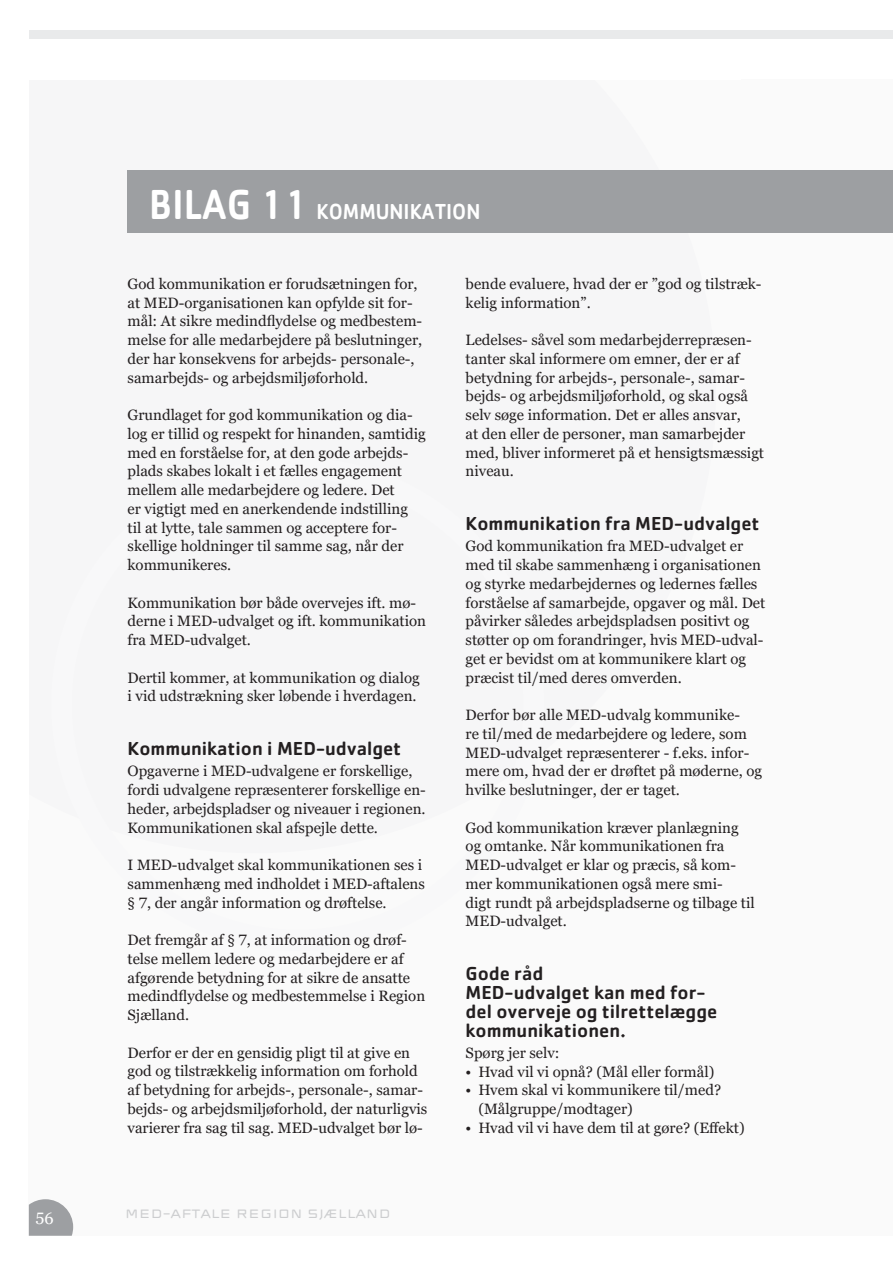
<style>
.page{position:relative;width:893px;height:1263px;background:#fff}
.page>*{position:absolute;margin:0;border:0;box-sizing:border-box;transform-origin:0 0}
.t1{font:500 22.5px "Cachet Std";color:#fff;scale:.9 1}
.t2{font:500 19.5px/18.8px "Cachet Std";color:#231f20}
.t3{font:16.5px "Georgia Pro";color:#fff}
.t4{font:15px/18.8px "Georgia Pro";color:#231f20}
.t5{font:12px "REGIONSJAELLANDLUKKET";letter-spacing:-.02em;color:#cccdcf}
.s1{font-size:43.5px}
</style>
<div class="page">
<div style="left:29px;top:79px;width:864px;height:1157px;background:#fafafa"></div>
<div style="left:29px;top:30px;width:864px;height:8px;background:#e9eaeb"></div>
<svg style="left:29px;top:1199px;width:44px;height:37px"></svg>
<div style="left:51px;top:457px;width:493px;height:494px;border:21px solid #f8f8f9;border-radius:50%"></div>
<div style="left:128px;top:170px;width:765px;height:62px;background:#9d9fa2"></div>
<p class="t3" style="left:35px;top:1209px;width:20px">56</p>
<h1 class="t1" style="left:149px;top:198px;width:370px"><span class="s1">BILAG 11</span> KOMMUNIKATION</h1>
<p class="t4" style="left:128px;top:275px;width:296px">God kommunikation er forudsætningen for, at MED-organisationen kan opfylde sit for&shy;mål: At sikre medindflydelse og medbestem&shy;melse for alle medarbejdere på beslutninger, der har konsekvens for arbejds- personale-, samarbejds- og arbejdsmiljøforhold.</p>
<p class="t4" style="left:128px;top:406px;width:300px">Grundlaget for god kommunikation og dia&shy;log er tillid og respekt for hinanden, samtidig med en forståelse for, at den gode arbejds&shy;plads skabes lokalt i et fælles engagement mellem alle medarbejdere og ledere. Det<br>er vigtigt med en anerkendende indstilling<br>til at lytte, tale sammen og acceptere for&shy;skellige holdninger til samme sag, når der kommunikeres.</p>
<p class="t4" style="left:128px;top:594px;width:300px">Kommunikation bør både overvejes ift. mø&shy;derne i MED-udvalget og ift. kommunikation fra MED-udvalget.</p>
<p class="t4" style="left:128px;top:669px;width:294px">Dertil kommer, at kommunikation og dialog i vid udstrækning sker løbende i hverdagen.</p>
<h2 class="t2" style="left:128px;top:739px;width:275px">Kommunikation i MED-udvalget</h2>
<p class="t4" style="left:128px;top:762px;width:300px">Opgaverne i MED-udvalgene er forskellige, fordi udvalgene repræsenterer forskellige en&shy;heder, arbejdspladser og niveauer i regionen.<br>Kommunikationen skal afspejle dette.</p>
<p class="t4" style="left:128px;top:856px;width:299px">I MED-udvalget skal kommunikationen ses i sammenhæng med indholdet i MED-aftalens § 7, der angår information og drøftelse.</p>
<p class="t4" style="left:128px;top:931px;width:299px">Det fremgår af § 7, at information og drøf&shy;telse mellem ledere og medarbejdere er af afgørende betydning for at sikre de ansatte medindflydelse og medbestemmelse i Region Sjælland.</p>
<p class="t4" style="left:128px;top:1044px;width:301px">Derfor er der en gensidig pligt til at give en god og tilstrækkelig information om forhold af betydning for arbejds-, personale-, samar&shy;bejds- og arbejdsmiljøforhold, der naturligvis varierer fra sag til sag. MED-udvalget bør lø-</p>
<p class="t5" style="left:125px;top:1206px;width:268px">MED-AFTALE REGION SJÆLLAND</p>
<p class="t4" style="left:466px;top:275px;width:297px">bende evaluere, hvad der er ”god og tilstræk&shy;kelig information”.</p>
<p class="t4" style="left:466px;top:331px;width:300px">Ledelses- såvel som medarbejderrepræsen&shy;tanter skal informere om emner, der er af betydning for arbejds-, personale-, samar&shy;bejds- og arbejdsmiljøforhold, og skal også selv søge information. Det er alles ansvar,<br>at den eller de personer, man samarbejder med, bliver informeret på et hensigtsmæssigt niveau.</p>
<h2 class="t2" style="left:466px;top:514px;width:295px">Kommunikation fra MED-udvalget</h2>
<p class="t4" style="left:466px;top:537px;width:301px">God kommunikation fra MED-udvalget er med til skabe sammenhæng i organisationen og styrke medarbejdernes og ledernes fælles forståelse af samarbejde, opgaver og mål. Det påvirker således arbejdspladsen positivt og støtter op om forandringer, hvis MED-udval&shy;get er bevidst om at kommunikere klart og præcist til/med deres omverden.</p>
<p class="t4" style="left:466px;top:706px;width:298px">Derfor bør alle MED-udvalg kommunike-<br>re til/med de medarbejdere og ledere, som MED-udvalget repræsenterer - f.eks. infor&shy;mere om, hvad der er drøftet på møderne, og hvilke beslutninger, der er taget.</p>
<p class="t4" style="left:466px;top:819px;width:291px">God kommunikation kræver planlægning og omtanke. Når kommunikationen fra MED-udvalget er klar og præcis, så kom&shy;mer kommunikationen også mere smi-<br>digt rundt på arbejdspladserne og tilbage til MED-udvalget.</p>
<h2 class="t2" style="left:466px;top:964px;width:253px">Gode råd<br>MED-udvalget kan med for&shy;del overveje og tilrettelægge kommunikationen.</h2>
<p class="t4" style="left:466px;top:1044px;width:96px">Spørg jer selv:</p>
<p class="t4" style="left:466px;top:1062px;width:250px">• Hvad vil vi opnå? (Mål eller formål)</p>
<p class="t4" style="left:478px;top:1081px;width:244px;text-indent:-13px">• Hvem skal vi kommunikere til/med? (Målgruppe/modtager)</p>
<p class="t4" style="left:466px;top:1119px;width:280px">• Hvad vil vi have dem til at gøre? (Effekt)</p>
</div>
